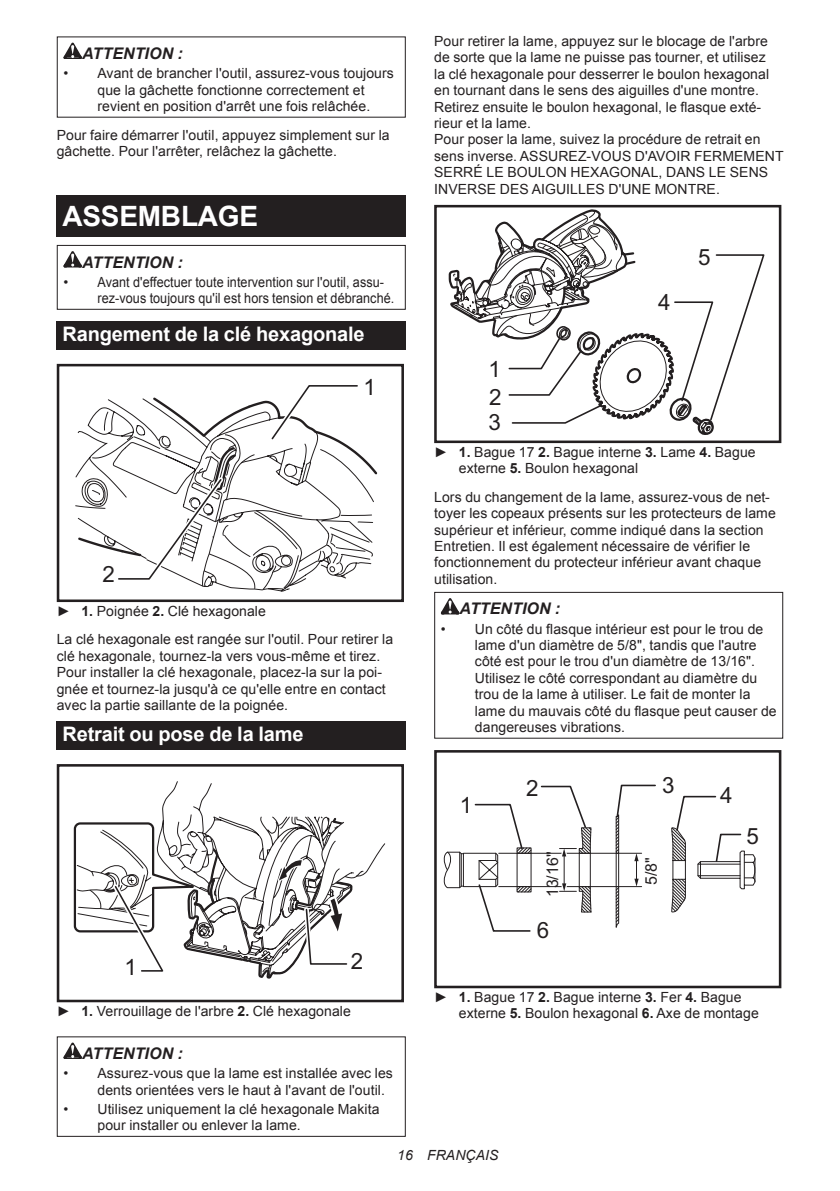
<style>
.page{position:relative;width:840px;height:1191px;background:#fff}
.page>*{position:absolute;margin:0;border:0;box-sizing:border-box;transform-origin:0 0}
.t1{font:700 28px "Arial";letter-spacing:-.01em;color:#fff}
.t2{font:22.4px/28px "Arial";color:#231f20}
.t3{font:700 20px "Arial";letter-spacing:-.01em;color:#fff}
.t4{font:italic 700 16px "Arial";letter-spacing:.005em;color:#231f20}
.t5{font:16px "Arial";color:#231f20}
.t6{font:14px/16.4px "Arial";letter-spacing:.005em;color:#231f20}
.t7{font:italic 14px "Arial";letter-spacing:.005em;color:#231f20}
.s1{font-weight:700}
</style>
<div class="page">
<svg style="left:63px;top:43px;width:19px;height:16px"></svg>
<div style="left:57px;top:196px;width:348px;height:41px;background:#231f20"></div>
<svg style="left:63px;top:251px;width:19px;height:16px"></svg>
<div style="left:57px;top:245px;width:348px;height:65px;border:1px solid #231f20"></div>
<div style="left:57px;top:321px;width:348px;height:29px;background:#231f20"></div>
<svg style="left:84px;top:411px;width:288px;height:181px"></svg>
<svg style="left:114px;top:402px;width:248px;height:181px"></svg>
<svg style="left:117px;top:385px;width:241px;height:195px"></svg>
<div style="left:57px;top:364px;width:347px;height:238px;border:3px solid #231f20"></div>
<div style="left:57px;top:721px;width:348px;height:29px;background:#231f20"></div>
<svg style="left:73px;top:781px;width:313px;height:198px"></svg>
<div style="left:57px;top:764px;width:347px;height:238px;border:3px solid #231f20"></div>
<svg style="left:63px;top:1042px;width:19px;height:17px"></svg>
<svg style="left:448px;top:209px;width:266px;height:226px"></svg>
<svg style="left:507px;top:253px;width:258px;height:171px"></svg>
<div style="left:434px;top:205px;width:347px;height:238px;border:3px solid #231f20"></div>
<svg style="left:440px;top:598px;width:19px;height:16px"></svg>
<div style="left:434px;top:592px;width:348px;height:146px;border:1px solid #231f20"></div>
<svg style="left:443px;top:784px;width:312px;height:148px"></svg>
<div style="left:434px;top:750px;width:347px;height:238px;border:3px solid #231f20"></div>
<p class="t4" style="left:82px;top:43px;width:102px">ATTENTION :</p>
<p class="t6" style="left:97px;top:65px;width:298px;text-indent:-34px">• Avant de brancher l'outil, assurez-vous toujours que la gâchette fonctionne correctement et revient en position d'arrêt une fois relâchée.</p>
<p class="t6" style="left:57px;top:127px;width:334px">Pour faire démarrer l'outil, appuyez simplement sur la gâchette. Pour l'arrêter, relâchez la gâchette.</p>
<h1 class="t1" style="left:62px;top:197px;width:197px">ASSEMBLAGE</h1>
<p class="t4" style="left:82px;top:251px;width:102px">ATTENTION :</p>
<p class="t6" style="left:97px;top:274px;width:298px;text-indent:-34px">• Avant d'effectuer toute intervention sur l'outil, assu&shy;rez-vous toujours qu'il est hors tension et débranché.</p>
<h3 class="t3" style="left:62px;top:321px;width:304px">Rangement de la clé hexagonale</h3>
<h2 class="t2" style="left:102px;top:561px;width:14px">2</h2>
<h2 class="t2" style="left:363px;top:374px;width:14px">1</h2>
<p class="t6" style="left:57px;top:596px;width:338px;line-height:28.8px">► <span class="s1">1.</span> Poignée <span class="s1">2.</span> Clé hexagonale<br>La clé hexagonale est rangée sur l'outil. Pour retirer la</p>
<p class="t6" style="left:57px;top:648px;width:330px">clé hexagonale, tournez-la vers vous-même et tirez.<br>Pour installer la clé hexagonale, placez-la sur la poi&shy;gnée et tournez-la jusqu'à ce qu'elle entre en contact avec la partie saillante de la poignée.</p>
<h3 class="t3" style="left:62px;top:721px;width:242px">Retrait ou pose de la lame</h3>
<h2 class="t2" style="left:124px;top:953px;width:14px">1</h2>
<h2 class="t2" style="left:350px;top:947px;width:14px">2</h2>
<p class="t6" style="left:57px;top:1002px;width:295px">► <span class="s1">1.</span> Verrouillage de l'arbre <span class="s1">2.</span> Clé hexagonale</p>
<p class="t4" style="left:82px;top:1042px;width:102px">ATTENTION :</p>
<p class="t6" style="left:97px;top:1065px;width:297px;text-indent:-34px">• Assurez-vous que la lame est installée avec les dents orientées vers le haut à l'avant de l'outil.</p>
<p class="t6" style="left:97px;top:1100px;width:283px;text-indent:-34px">• Utilisez uniquement la clé hexagonale Makita pour installer ou enlever la lame.</p>
<p class="t6" style="left:434px;top:33px;width:351px">Pour retirer la lame, appuyez sur le blocage de l'arbre de sorte que la lame ne puisse pas tourner, et utilisez<br>la clé hexagonale pour desserrer le boulon hexagonal en tournant dans le sens des aiguilles d'une montre.<br>Retirez ensuite le boulon hexagonal, le flasque exté&shy;rieur et la lame.<br>Pour poser la lame, suivez la procédure de retrait en sens inverse. ASSUREZ-VOUS D'AVOIR FERMEMENT SERRÉ LE BOULON HEXAGONAL, DANS LE SENS INVERSE DES AIGUILLES D'UNE MONTRE.</p>
<h2 class="t2" style="left:488px;top:355px;width:15px">1<br>2</h2>
<h2 class="t2" style="left:488px;top:408px;width:14px">3</h2>
<h2 class="t2" style="left:657px;top:288px;width:14px">4</h2>
<h2 class="t2" style="left:697px;top:243px;width:14px">5</h2>
<p class="t6" style="left:458px;top:443px;width:298px;text-indent:-25px">► <span class="s1">1.</span> Bague 17 <span class="s1">2.</span> Bague interne <span class="s1">3.</span> Lame <span class="s1">4.</span> Bague externe <span class="s1">5.</span> Boulon hexagonal</p>
<p class="t6" style="left:434px;top:489px;width:343px">Lors du changement de la lame, assurez-vous de net&shy;toyer les copeaux présents sur les protecteurs de lame supérieur et inférieur, comme indiqué dans la section Entretien. Il est également nécessaire de vérifier le fonctionnement du protecteur inférieur avant chaque utilisation.</p>
<p class="t4" style="left:459px;top:598px;width:102px">ATTENTION :</p>
<p class="t6" style="left:474px;top:620px;width:303px;text-indent:-34px">• Un côté du flasque intérieur est pour le trou de lame d'un diamètre de 5/8", tandis que l'autre côté est pour le trou d'un diamètre de 13/16".<br>Utilisez le côté correspondant au diamètre du trou de la lame à utiliser. Le fait de monter la lame du mauvais côté du flasque peut causer de dangereuses vibrations.</p>
<h2 class="t2" style="left:459px;top:791px;width:14px">1</h2>
<h2 class="t2" style="left:526px;top:774px;width:14px">2</h2>
<h2 class="t2" style="left:661px;top:772px;width:14px">3</h2>
<p class="t5" style="left:541px;top:897px;width:47px;rotate:-90deg">13/16"</p>
<p class="t5" style="left:640px;top:885px;width:29px;rotate:-90deg">5/8"</p>
<h2 class="t2" style="left:536px;top:916px;width:14px">6</h2>
<h2 class="t2" style="left:719px;top:781px;width:14px">4</h2>
<h2 class="t2" style="left:746px;top:822px;width:14px">5</h2>
<p class="t6" style="left:458px;top:988px;width:301px;text-indent:-25px">► <span class="s1">1.</span> Bague 17 <span class="s1">2.</span> Bague interne <span class="s1">3.</span> Fer <span class="s1">4.</span> Bague externe <span class="s1">5.</span> Boulon hexagonal <span class="s1">6.</span> Axe de montage</p>
<p class="t7" style="left:397px;top:1146px;width:103px">16 FRANÇAIS</p>
</div>
